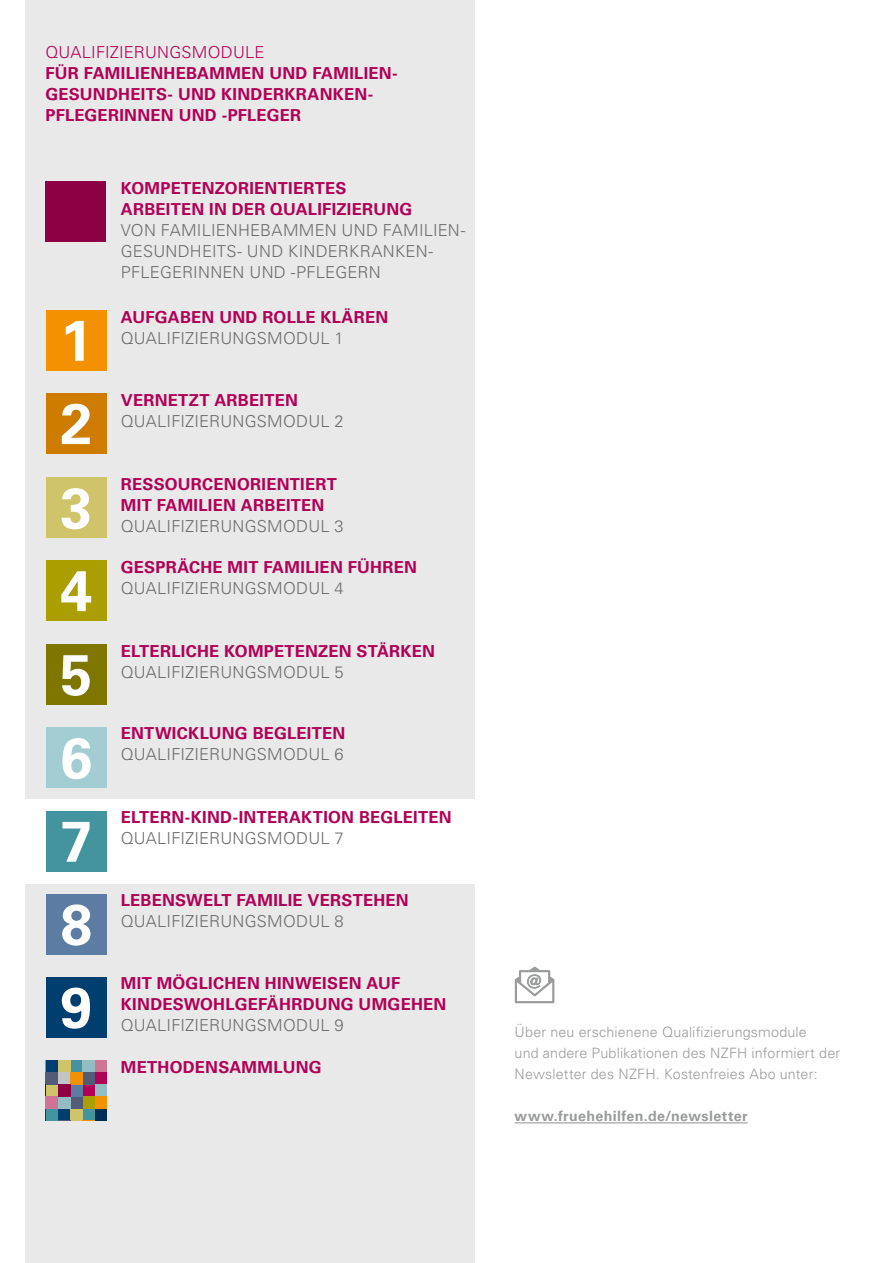
<style>
.page{position:relative;width:893px;height:1263px;background:#fff}
.page>*{position:absolute;margin:0;border:0;box-sizing:border-box;transform-origin:0 0}
.t1{font:700 57.15px "Univers LT Std";color:#fff}
.t2{font:700 16.5px/21px "Univers LT Std";letter-spacing:.015em;color:#b10057}
.t3{font:300 16.5px/21px "Univers LT Std";letter-spacing:.01em;color:#6c6c6c}
.t4{font:300 16.5px "Univers LT Std";letter-spacing:.01em;color:#b10057}
.t5{font:300 14.25px/21px "Univers LT Std";letter-spacing:.01em;color:#9a9b9b}
.t6{font:700 14.25px "Univers LT Std";letter-spacing:.025em;color:#9a9b9b}
</style>
<div class="page">
<hr style="left:515px;top:1122px;width:233px;height:1px;background:#9a9b9b">
<svg style="left:515px;top:967px;width:39px;height:36px"></svg>
<div style="left:25px;top:0;width:450px;height:1263px;background:#e9e9e9"></div>
<div style="left:0;top:799px;width:496px;height:84px;background:#fff"></div>
<div style="left:46px;top:310px;width:61px;height:60px;background:#f39100"></div>
<div style="left:46px;top:477px;width:61px;height:61px;background:#cfc46a"></div>
<div style="left:46px;top:560px;width:61px;height:61px;background:#ab9e00"></div>
<div style="left:46px;top:644px;width:61px;height:61px;background:#7f7600"></div>
<div style="left:46px;top:727px;width:61px;height:61px;background:#a1cdd3"></div>
<div style="left:46px;top:811px;width:61px;height:60px;background:#43949e"></div>
<div style="left:82px;top:1084px;width:13px;height:12px;background:#b10057"></div>
<div style="left:95px;top:1072px;width:12px;height:12px;background:#b10057"></div>
<div style="left:70px;top:1060px;width:12px;height:12px;background:#43949e"></div>
<div style="left:82px;top:1108px;width:13px;height:12px;background:#43949e"></div>
<div style="left:46px;top:1060px;width:12px;height:12px;background:#003e6f"></div>
<div style="left:58px;top:1108px;width:12px;height:12px;background:#003e6f"></div>
<div style="left:82px;top:1096px;width:13px;height:12px;background:#ab9e00"></div>
<div style="left:58px;top:1072px;width:12px;height:12px;background:#c3c4c5"></div>
<div style="left:46px;top:1108px;width:12px;height:12px;background:#43949e"></div>
<div style="left:58px;top:1060px;width:12px;height:12px;background:#cfc46a"></div>
<div style="left:70px;top:1108px;width:12px;height:12px;background:#cfc46a"></div>
<div style="left:46px;top:1084px;width:12px;height:12px;background:#cfc46a"></div>
<div style="left:82px;top:1072px;width:13px;height:12px;background:#535c76"></div>
<div style="left:46px;top:1072px;width:12px;height:12px;background:#535c76"></div>
<div style="left:70px;top:1096px;width:12px;height:12px;background:#535c76"></div>
<div style="left:70px;top:1084px;width:12px;height:12px;background:#5d7ca4"></div>
<div style="left:95px;top:1108px;width:12px;height:12px;background:#002d54"></div>
<div style="left:82px;top:1060px;width:13px;height:12px;background:#94bdc3"></div>
<div style="left:95px;top:1084px;width:12px;height:12px;background:#94bdc3"></div>
<div style="left:58px;top:1096px;width:12px;height:12px;background:#94bdc3"></div>
<div style="left:95px;top:1096px;width:12px;height:12px;background:#f39100"></div>
<div style="left:70px;top:1072px;width:12px;height:12px;background:#f39100"></div>
<div style="left:58px;top:1084px;width:12px;height:12px;background:#8d0044"></div>
<div style="left:95px;top:1060px;width:12px;height:12px;background:#cf7495"></div>
<div style="left:46px;top:1096px;width:12px;height:12px;background:#cf7495"></div>
<div style="left:46px;top:894px;width:61px;height:61px;background:#5d7ca4"></div>
<div style="left:46px;top:977px;width:61px;height:60px;background:#003e6f"></div>
<div style="left:46px;top:393px;width:61px;height:61px;background:#ce7c00"></div>
<div style="left:46px;top:181px;width:60px;height:61px;background:#8d0044"></div>
<p class="t4" style="left:46px;top:43px;width:221px">QUALIFIZIERUNGSMODULE</p>
<p class="t2" style="left:46px;top:63px;width:354px">FÜR FAMILIENHEBAMMEN UND FAMILIEN-<br>GESUNDHEITS- UND KINDERKRANKEN-<br>PFLEGERINNEN UND -PFLEGER</p>
<h1 class="t1" style="left:60px;top:307px;width:33px">1</h1>
<h1 class="t1" style="left:60px;top:390px;width:33px">2</h1>
<p class="t2" style="left:121px;top:177px;width:293px">KOMPETENZORIENTIERTES<br>ARBEITEN IN DER QUALIFIZIERUNG</p>
<p class="t3" style="left:121px;top:219px;width:346px">VON FAMILIENHEBAMMEN UND FAMILIEN-<br>GESUNDHEITS- UND KINDERKRANKEN-<br>PFLEGERINNEN UND -PFLEGERN</p>
<p class="t2" style="left:121px;top:307px;width:269px">AUFGABEN UND ROLLE KLÄREN</p>
<p class="t3" style="left:121px;top:328px;width:224px">QUALIFIZIERUNGSMODUL 1</p>
<p class="t2" style="left:121px;top:390px;width:179px">VERNETZT ARBEITEN</p>
<p class="t3" style="left:121px;top:411px;width:224px">QUALIFIZIERUNGSMODUL 2</p>
<h1 class="t1" style="left:60px;top:475px;width:33px">3</h1>
<p class="t2" style="left:121px;top:474px;width:218px">RESSOURCENORIENTIERT<br>MIT FAMILIEN ARBEITEN</p>
<p class="t3" style="left:121px;top:516px;width:224px">QUALIFIZIERUNGSMODUL 3</p>
<h1 class="t1" style="left:60px;top:557px;width:33px">4</h1>
<h1 class="t1" style="left:60px;top:641px;width:33px">5</h1>
<h1 class="t1" style="left:60px;top:725px;width:33px">6</h1>
<h1 class="t1" style="left:60px;top:808px;width:33px">7</h1>
<h1 class="t1" style="left:60px;top:891px;width:33px">8</h1>
<h1 class="t1" style="left:60px;top:974px;width:33px">9</h1>
<p class="t2" style="left:121px;top:557px;width:298px">GESPRÄCHE MIT FAMILIEN FÜHREN</p>
<p class="t3" style="left:121px;top:578px;width:224px">QUALIFIZIERUNGSMODUL 4</p>
<p class="t2" style="left:121px;top:641px;width:316px">ELTERLICHE KOMPETENZEN STÄRKEN</p>
<p class="t3" style="left:121px;top:661px;width:224px">QUALIFIZIERUNGSMODUL 5</p>
<p class="t2" style="left:121px;top:723px;width:226px">ENTWICKLUNG BEGLEITEN</p>
<p class="t3" style="left:121px;top:744px;width:224px">QUALIFIZIERUNGSMODUL 6</p>
<p class="t2" style="left:121px;top:806px;width:332px">ELTERN-KIND-INTERAKTION BEGLEITEN</p>
<p class="t3" style="left:121px;top:827px;width:224px">QUALIFIZIERUNGSMODUL 7</p>
<p class="t2" style="left:121px;top:890px;width:289px">LEBENSWELT FAMILIE VERSTEHEN</p>
<p class="t3" style="left:121px;top:911px;width:224px">QUALIFIZIERUNGSMODUL 8</p>
<p class="t2" style="left:121px;top:973px;width:327px">MIT MÖGLICHEN HINWEISEN AUF<br>KINDESWOHLGEFÄHRDUNG UMGEHEN</p>
<p class="t3" style="left:121px;top:1014px;width:224px">QUALIFIZIERUNGSMODUL 9</p>
<p class="t2" style="left:121px;top:1056px;width:202px">METHODENSAMMLUNG</p>
<p class="t5" style="left:515px;top:1021px;width:327px">Über neu erschienene Qualifizierungsmodule<br>und andere Publikationen des NZFH informiert der<br>Newsletter des NZFH. Kostenfreies Abo unter:</p>
<p class="t6" style="left:515px;top:1107px;width:235px">www.fruehehilfen.de/newsletter</p>
</div>
